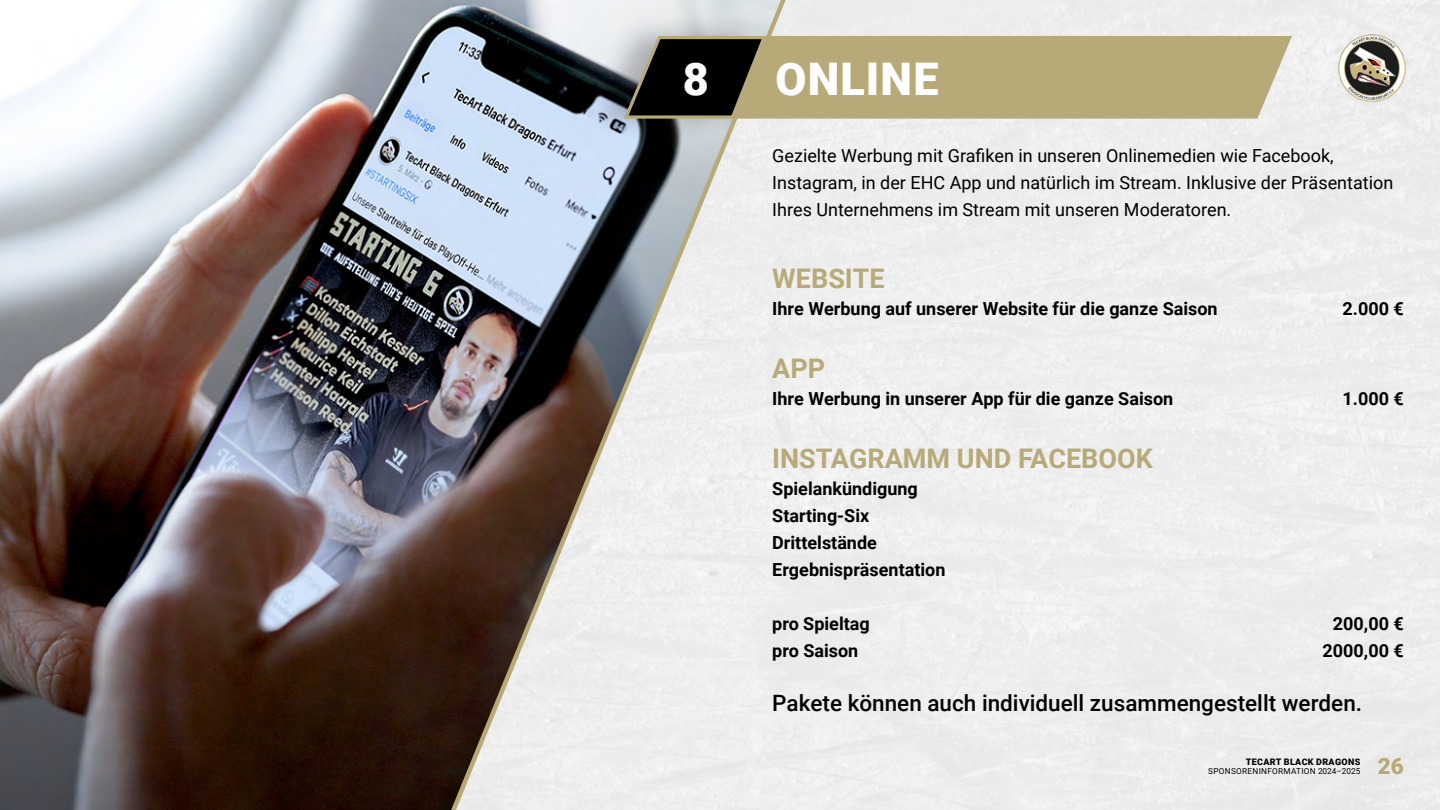
<style>
.page{position:relative;width:1440px;height:810px;background:#fff}
.page>*{position:absolute;margin:0;border:0;box-sizing:border-box;transform-origin:0 0}
.t1{font:900 45px "Roboto";letter-spacing:.025em;color:#fff}
.t2{font:700 27px "Roboto";color:#b8aa78}
.t3{font:500 22.5px "Roboto";color:#000}
.t4{font:900 22.5px "Roboto";color:#b8aa78}
.t5{font:700 18px/27px "Roboto";color:#000}
.t6{font:18px/27px "Roboto";color:#000}
.t7{font:900 9px "Roboto";letter-spacing:.035em;color:#000}
.t8{font:8.25px "Roboto";letter-spacing:.035em;color:#000}
</style>
<div class="page">
<img style="left:1328px;top:24px;width:88px;height:89px">
<img style="left:0;top:0;width:446px;height:810px">
<svg style="left:446px;top:0;width:344px;height:810px"></svg>
<div style="left:582px;top:12px;width:184px;height:130px;background:#000;opacity:.25"></div>
<svg style="left:622px;top:34px;width:670px;height:87px;background:#a19771"></svg>
<h1 class="t1" style="left:683px;top:48px;width:28px">8</h1>
<h1 class="t1" style="left:776px;top:48px;width:165px">ONLINE</h1>
<p class="t6" style="left:772px;top:141px;width:622px">Gezielte Werbung mit Grafiken in unseren Onlinemedien wie Facebook,<br>Instagram, in der EHC App und natürlich im Stream. Inklusive der Präsentation<br>Ihres Unternehmens im Stream mit unseren Moderatoren.</p>
<h2 class="t2" style="left:772px;top:259px;width:114px">WEBSITE</h2>
<p class="t5" style="left:772px;top:294px;width:447px">Ihre Werbung auf unserer Website für die ganze Saison</p>
<p class="t5" style="left:1342px;top:294px;width:63px">2.000 €</p>
<h2 class="t2" style="left:772px;top:349px;width:55px">APP</h2>
<p class="t5" style="left:772px;top:384px;width:403px">Ihre Werbung in unserer App für die ganze Saison</p>
<p class="t5" style="left:1342px;top:384px;width:63px">1.000 €</p>
<h2 class="t2" style="left:772px;top:439px;width:382px">INSTAGRAMM UND FACEBOOK</h2>
<p class="t5" style="left:772px;top:474px;width:175px">Spielankündigung<br>Starting-Six<br>Drittelstände<br>Ergebnispräsentation</p>
<p class="t5" style="left:772px;top:609px;width:99px">pro Spieltag</p>
<p class="t5" style="left:1333px;top:609px;width:72px">200,00 €</p>
<p class="t5" style="left:772px;top:636px;width:88px">pro Saison</p>
<p class="t5" style="left:1323px;top:636px;width:83px">2000,00 €</p>
<p class="t3" style="left:772px;top:687px;width:591px">Pakete können auch individuell zusammengestellt werden.</p>
<p class="t7" style="left:1246px;top:755px;width:116px">TECART BLACK DRAGONS</p>
<p class="t8" style="left:1208px;top:765px;width:154px">SPONSORENINFORMATION 2024–2025</p>
<p class="t4" style="left:1378px;top:750px;width:28px">26</p>
</div>
